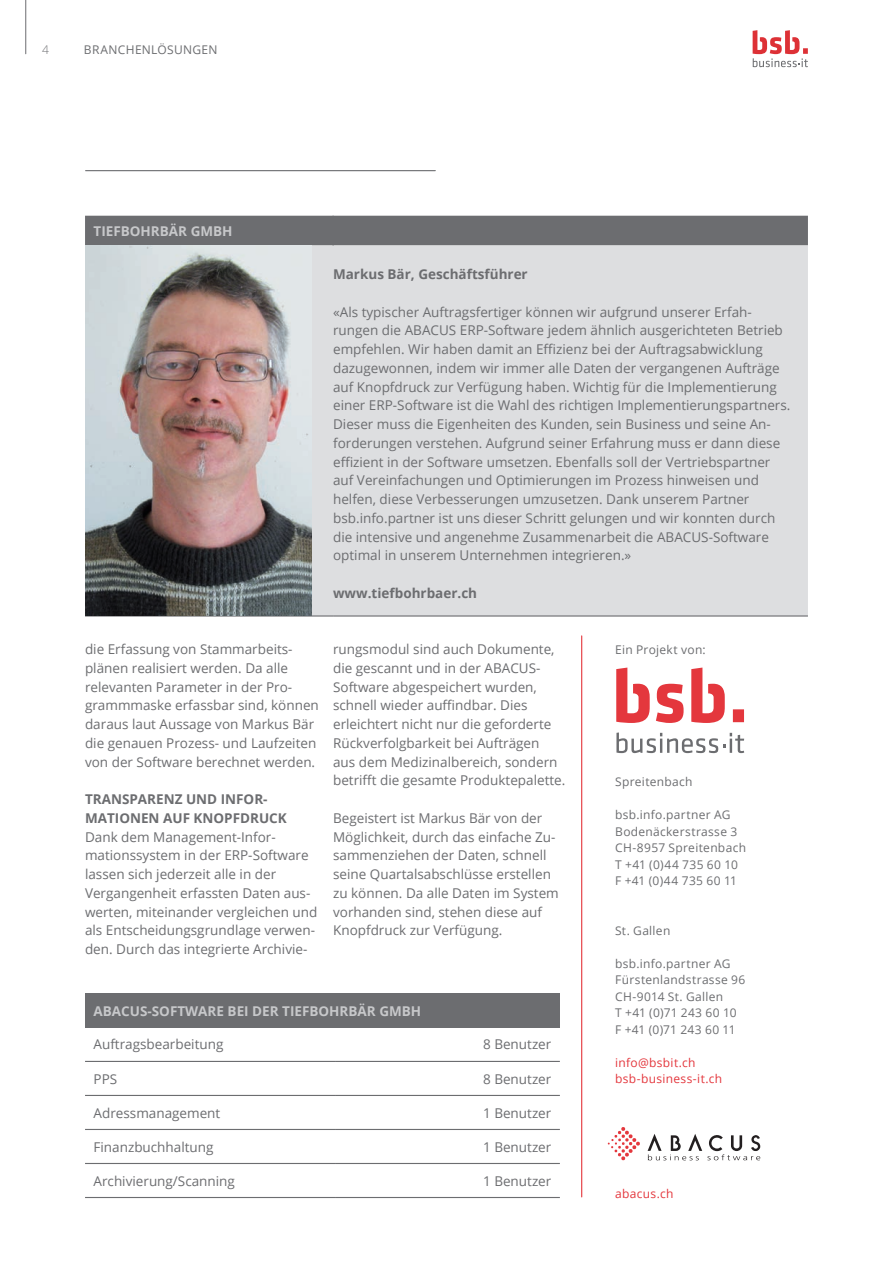
<style>
.page{position:relative;width:893px;height:1263px;background:#fff}
.page>*{position:absolute;margin:0;border:0;box-sizing:border-box;transform-origin:0 0}
.Lauftext{font:13.5px/18.8px "Open Sans";color:#6c6d70}
.Text_Box{font:13.5px/18.8px "Open Sans";color:#6c6d70}
.Text_Tabelle{font:13.5px "Open Sans";color:#6c6d70}
.Text_Box-2{font:700 13.5px "Open Sans";color:#6c6d70}
.Lauftext-2{font:700 13.5px/18.8px "Open Sans";color:#6c6d70}
.Titel_Tabelle{font:700 13.5px "Open Sans";color:#c7c8ca}
.Titel_Box{font:700 13.5px "Open Sans";color:#c7c8ca}
.BSB_Absender{font:12px "Open Sans";letter-spacing:.025em;color:#6c6d70}
.BSB_Absender-2{font:12px "Open Sans";letter-spacing:.025em;color:#e4373d}
.t1{font:300 12px "Open Sans";color:#6c6d70}
</style>
<div class="page">
<hr style="left:26px;top:0;width:1px;height:54px;background:#6c6d70">
<hr style="left:86px;top:170px;width:349px;height:1px;background:#6c6d70">
<svg style="left:753px;top:30px;width:55px;height:37px"></svg>
<div style="left:85px;top:993px;width:475px;height:34px;background:#6c6d70"></div>
<hr style="left:85px;top:1061px;width:251px;height:1px;background:#6c6d70">
<hr style="left:336px;top:1061px;width:224px;height:1px;background:#6c6d70">
<hr style="left:85px;top:1095px;width:251px;height:1px;background:#6c6d70">
<hr style="left:336px;top:1095px;width:224px;height:1px;background:#6c6d70">
<hr style="left:85px;top:1129px;width:251px;height:1px;background:#6c6d70">
<hr style="left:336px;top:1129px;width:224px;height:1px;background:#6c6d70">
<hr style="left:85px;top:1163px;width:251px;height:1px;background:#6c6d70">
<hr style="left:336px;top:1163px;width:224px;height:1px;background:#6c6d70">
<hr style="left:85px;top:1197px;width:251px;height:1px;background:#6c6d70">
<hr style="left:336px;top:1197px;width:224px;height:1px;background:#6c6d70">
<div style="left:312px;top:245px;width:496px;height:370px;background:#dddee0"></div>
<div style="left:85px;top:216px;width:723px;height:29px;background:#6c6d70"></div>
<hr style="left:85px;top:615px;width:248px;height:2px;background:#6c6d70">
<hr style="left:333px;top:615px;width:475px;height:2px;background:#6c6d70">
<svg style="left:616px;top:667px;width:128px;height:56px"></svg>
<svg style="left:616px;top:732px;width:128px;height:21px"></svg>
<svg style="left:608px;top:1127px;width:32px;height:33px"></svg>
<svg style="left:648px;top:1134px;width:113px;height:26px"></svg>
<hr style="left:581px;top:636px;width:1px;height:561px;background:#e4373d">
<img style="left:85px;top:245px;width:227px;height:370px">
<p class="t1" style="left:42px;top:41px;width:8px">4</p>
<p class="BSB_Absender" style="left:84px;top:41px;width:135px">BRANCHENLÖSUNGEN</p>
<p class="Titel_Box" style="left:94px;top:221px;width:141px">TIEFBOHRBÄR GMBH</p>
<p class="Text_Box-2" style="left:333px;top:265px;width:196px">Markus Bär, Geschäftsführer</p>
<p class="Text_Box" style="left:333px;top:302px;width:459px">«Als typischer Auftragsfertiger können wir aufgrund unserer Erfah&shy;rungen die ABACUS ERP-Software jedem ähnlich ausgerichteten Betrieb empfehlen. Wir haben damit an Effizienz bei der Auftragsabwicklung dazugewonnen, indem wir immer alle Daten der vergangenen Aufträge auf Knopfdruck zur Verfügung haben. Wichtig für die Implementierung einer ERP-Software ist die Wahl des richtigen Implementierungspartners.<br>Dieser muss die Eigenheiten des Kunden, sein Business und seine An&shy;forderungen verstehen. Aufgrund seiner Erfahrung muss er dann diese effizient in der Software umsetzen. Ebenfalls soll der Vertriebspartner auf Vereinfachungen und Optimierungen im Prozess hinweisen und</p>
<p class="Text_Box" style="left:333px;top:489px;width:444px">helfen, diese Verbesserungen umzusetzen. Dank unserem Partner bsb.info.partner ist uns dieser Schritt gelungen und wir konnten durch die intensive und angenehme Zusammenarbeit die ABACUS-Software optimal in unserem Unternehmen integrieren.»</p>
<p class="Text_Box-2" style="left:333px;top:583px;width:146px">www.tiefbohrbaer.ch</p>
<p class="Lauftext" style="left:85px;top:639px;width:235px">die Erfassung von Stammarbeits&shy;plänen realisiert werden. Da alle relevanten Parameter in der Pro-- grammmaske erfassbar sind, können daraus laut Aussage von Markus Bär die genauen Prozess- und Laufzeiten von der Software berechnet werden.</p>
<p class="Lauftext-2" style="left:85px;top:789px;width:203px">TRANSPARENZ UND INFOR-<br>MATIONEN AUF KNOPFDRUCK</p>
<p class="Lauftext" style="left:85px;top:827px;width:234px">Dank dem Management-Infor&shy;mationssystem in der ERP-Software lassen sich jederzeit alle in der Vergangenheit erfassten Daten aus&shy;werten, miteinander vergleichen und als Entscheidungsgrundlage verwen&shy;den. Durch das integrierte Archivie-</p>
<p class="Lauftext" style="left:333px;top:639px;width:234px">rungsmodul sind auch Dokumente, die gescannt und in der ABACUS-Software abgespeichert wurden, schnell wieder auffindbar. Dies erleichtert nicht nur die geforderte Rückverfolgbarkeit bei Aufträgen<br>aus dem Medizinalbereich, sondern betrifft die gesamte Produktepalette.</p>
<p class="Lauftext" style="left:333px;top:808px;width:227px">Begeistert ist Markus Bär von der Möglichkeit, durch das einfache Zu-- sammenziehen der Daten, schnell seine Quartalsabschlüsse erstellen zu können. Da alle Daten im System vorhanden sind, stehen diese auf Knopfdruck zur Verfügung.</p>
<p class="Titel_Tabelle" style="left:94px;top:1001px;width:329px">ABACUS-SOFTWARE BEI DER TIEFBOHRBÄR GMBH</p>
<p class="Text_Tabelle" style="left:94px;top:1035px;width:131px">Auftragsbearbeitung</p>
<p class="Text_Tabelle" style="left:483px;top:1035px;width:70px">8 Benutzer</p>
<p class="Text_Tabelle" style="left:94px;top:1069px;width:25px">PPS</p>
<p class="Text_Tabelle" style="left:483px;top:1069px;width:70px">8 Benutzer</p>
<p class="Text_Tabelle" style="left:94px;top:1103px;width:128px">Adressmanagement</p>
<p class="Text_Tabelle" style="left:483px;top:1103px;width:70px">1 Benutzer</p>
<p class="Text_Tabelle" style="left:94px;top:1137px;width:122px">Finanzbuchhaltung</p>
<p class="Text_Tabelle" style="left:483px;top:1137px;width:70px">1 Benutzer</p>
<p class="Text_Tabelle" style="left:94px;top:1171px;width:143px">Archivierung/Scanning</p>
<p class="Text_Tabelle" style="left:483px;top:1171px;width:70px">1 Benutzer</p>
<p class="BSB_Absender" style="left:615px;top:641px;width:92px">Ein Projekt von:</p>
<p class="BSB_Absender" style="left:615px;top:773px;width:79px">Spreitenbach</p>
<p class="BSB_Absender" style="left:615px;top:806px;width:117px">bsb.info.partner AG</p>
<p class="BSB_Absender" style="left:615px;top:823px;width:124px">Bodenäckerstrasse 3</p>
<p class="BSB_Absender" style="left:615px;top:839px;width:132px">CH-8957 Spreitenbach</p>
<p class="BSB_Absender" style="left:615px;top:856px;width:124px">T +41 (0)44 735 60 10</p>
<p class="BSB_Absender" style="left:615px;top:872px;width:123px">F +41 (0)44 735 60 11</p>
<p class="BSB_Absender" style="left:615px;top:922px;width:57px">St. Gallen</p>
<p class="BSB_Absender" style="left:615px;top:955px;width:117px">bsb.info.partner AG</p>
<p class="BSB_Absender" style="left:615px;top:971px;width:132px">Fürstenlandstrasse 96</p>
<p class="BSB_Absender" style="left:615px;top:988px;width:109px">CH-9014 St. Gallen</p>
<p class="BSB_Absender" style="left:615px;top:1004px;width:123px">T +41 (0)71 243 60 10</p>
<p class="BSB_Absender" style="left:615px;top:1021px;width:122px">F +41 (0)71 243 60 11</p>
<p class="BSB_Absender-2" style="left:615px;top:1054px;width:82px">info@bsbit.ch</p>
<p class="BSB_Absender-2" style="left:615px;top:1070px;width:108px">bsb-business-it.ch</p>
<p class="BSB_Absender-2" style="left:615px;top:1185px;width:60px">abacus.ch</p>
</div>
